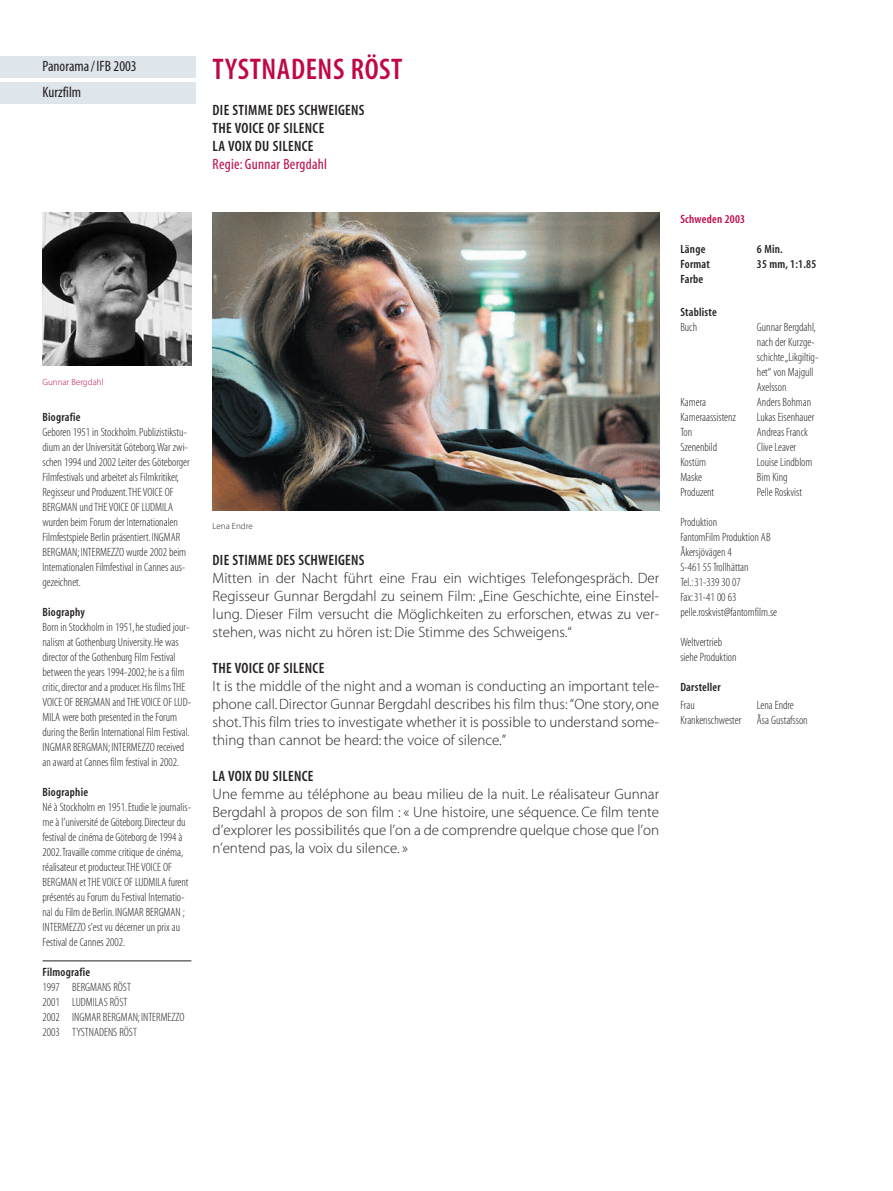
<style>
.page{position:relative;width:893px;height:1191px;background:#fff}
.page>*{position:absolute;margin:0;border:0;box-sizing:border-box;transform-origin:0 0}
.t1{font:30px "Myriad MM 565 300";letter-spacing:.02em;color:#c00844}
.t2{font:15px/18px "Myriad MM 215 600";color:#231f20;text-align:justify}
.t3{font:15px/18px "Myriad MM 565 300";letter-spacing:.02em;color:#231f20}
.t4{font:15px/25.5px "Myriad MM 400 300";color:#231f20}
.t5{font:15px "Myriad MM 400 300";letter-spacing:.02em;color:#c00844}
.t6{font:12px/15px "Myriad MM 215 300";color:#231f20}
.t7{font:12px "Myriad MM 565 300";letter-spacing:.02em;color:#231f20}
.t8{font:12px "Myriad MM 565 300";letter-spacing:.02em;color:#c00844}
.t9{font:9px "Myriad MM 215 600";color:#c00844}
.t10{font:9px "Myriad MM 215 600";color:#231f20}
</style>
<div class="page">
<img style="left:213px;top:213px;width:446px;height:298px">
<img style="left:43px;top:213px;width:148px;height:153px">
<hr style="left:43px;top:960px;width:148px;height:1px;background:#231f20">
<div style="left:0;top:57px;width:196px;height:21px;background:#dee6eb"></div>
<div style="left:0;top:82px;width:196px;height:21px;background:#dee6eb"></div>
<p class="t4" style="left:43px;top:55px;width:96px">Panorama /IFB 2003<br>Kurzfilm</p>
<p class="t9" style="left:43px;top:378px;width:63px">Gunnar Bergdahl</p>
<p class="t7" style="left:43px;top:412px;width:40px">Biografie</p>
<p class="t6" style="left:43px;top:425px;width:149px">Geboren 1951 in Stockholm.Publizistikstu&shy;dium an der Universität Göteborg.War zwi&shy;schen 1994 und 2002 Leiter des Göteborger Filmfestivals und arbeitet als Filmkritiker, Regisseur und Produzent.THE VOICE OF BERGMAN und THE VOICE OF LUDMILA wurden beim Forum der Internationalen Filmfestspiele Berlin präsentiert.INGMAR BERGMAN;INTERMEZZO wurde 2002 beim Internationalen Filmfestival in Cannes aus&shy;gezeichnet.</p>
<p class="t7" style="left:43px;top:607px;width:44px">Biography</p>
<p class="t6" style="left:43px;top:620px;width:150px">Born in Stockholm in 1951,he studied jour&shy;nalism at Gothenburg University.He was director of the Gothenburg Film Festival between the years 1994-2002;he is a film critic,director and a producer.His films THE VOICE OF BERGMAN and THE VOICE OF LUD-MILA were both presented in the Forum during the Berlin International Film Festival.<br>INGMAR BERGMAN;INTERMEZZO received an award at Cannes film festival in 2002.</p>
<p class="t7" style="left:43px;top:787px;width:47px">Biographie</p>
<p class="t6" style="left:43px;top:800px;width:150px">Né à Stockholm en 1951.Etudie le journalis&shy;me à l’université de Göteborg.Directeur du festival de cinéma de Göteborg de 1994 à 2002.Travaille comme critique de cinéma, réalisateur et producteur.THE VOICE OF BERGMAN et THE VOICE OF LUDMILA furent présentés au Forum du Festival Internatio&shy;nal du Film de Berlin.INGMAR BERGMAN ; INTERMEZZO s’est vu décerner un prix au Festival de Cannes 2002.</p>
<p class="t7" style="left:43px;top:967px;width:49px">Filmografie</p>
<p class="t6" style="left:43px;top:980px;width:143px">1997 BERGMANS RÖST<br>2001 LUDMILAS RÖST<br>2002 INGMAR BERGMAN;INTERMEZZO<br>2003 TYSTNADENS RÖST</p>
<h1 class="t1" style="left:213px;top:58px;width:191px">TYSTNADENS RÖST</h1>
<p class="t3" style="left:213px;top:102px;width:153px">DIE STIMME DES SCHWEIGENS<br>THE VOICE OF SILENCE<br>LA VOIX DU SILENCE</p>
<p class="t5" style="left:213px;top:158px;width:116px">Regie: Gunnar Bergdahl</p>
<p class="t10" style="left:213px;top:522px;width:42px">Lena Endre</p>
<p class="t3" style="left:213px;top:552px;width:153px">DIE STIMME DES SCHWEIGENS</p>
<p class="t2" style="left:213px;top:570px;width:448px">Mitten in der Nacht führt eine Frau ein wichtiges Telefongespräch. Der Regisseur Gunnar Bergdahl zu seinem Film: „Eine Geschichte, eine Einstel&shy;lung. Dieser Film versucht die Möglichkeiten zu erforschen, etwas zu ver&shy;stehen, was nicht zu hören ist: Die Stimme des Schweigens.“</p>
<p class="t3" style="left:213px;top:660px;width:113px">THE VOICE OF SILENCE</p>
<p class="t2" style="left:213px;top:678px;width:448px">It is the middle of the night and a woman is conducting an important tele&shy;phone call. Director Gunnar Bergdahl describes his film thus: “One story, one shot.This film tries to investigate whether it is possible to understand some&shy;thing than cannot be heard: the voice of silence.”</p>
<p class="t3" style="left:213px;top:768px;width:102px">LA VOIX DU SILENCE</p>
<p class="t2" style="left:213px;top:786px;width:448px">Une femme au téléphone au beau milieu de la nuit. Le réalisateur Gunnar Bergdahl à propos de son film : « Une histoire, une séquence. Ce film tente d’explorer les possibilités que l’on a de comprendre quelque chose que l’on n’entend pas, la voix du silence. »</p>
<p class="t8" style="left:680px;top:215px;width:66px">Schweden 2003</p>
<p class="t7" style="left:680px;top:245px;width:27px">Länge</p>
<p class="t7" style="left:757px;top:245px;width:27px">6 Min.</p>
<p class="t7" style="left:680px;top:260px;width:31px">Format</p>
<p class="t7" style="left:757px;top:260px;width:61px">35 mm, 1:1.85</p>
<p class="t7" style="left:680px;top:275px;width:24px">Farbe</p>
<p class="t7" style="left:680px;top:308px;width:38px">Stabliste</p>
<p class="t6" style="left:680px;top:320px;width:18px">Buch</p>
<p class="t6" style="left:757px;top:320px;width:63px">Gunnar Bergdahl, nach der Kurzge&shy;schichte „Likgiltig&shy;het“ von Majgull<br>Axelsson</p>
<p class="t6" style="left:680px;top:395px;width:27px">Kamera</p>
<p class="t6" style="left:757px;top:395px;width:56px">Anders Bohman</p>
<p class="t6" style="left:680px;top:410px;width:57px">Kameraassistenz</p>
<p class="t6" style="left:757px;top:410px;width:59px">Lukas Eisenhauer</p>
<p class="t6" style="left:680px;top:425px;width:13px">Ton</p>
<p class="t6" style="left:757px;top:425px;width:53px">Andreas Franck</p>
<p class="t6" style="left:680px;top:440px;width:38px">Szenenbild</p>
<p class="t6" style="left:757px;top:440px;width:41px">Clive Leaver</p>
<p class="t6" style="left:680px;top:455px;width:27px">Kostüm</p>
<p class="t6" style="left:757px;top:455px;width:57px">Louise Lindblom</p>
<p class="t6" style="left:680px;top:470px;width:23px">Maske</p>
<p class="t6" style="left:757px;top:470px;width:32px">Bim King</p>
<p class="t6" style="left:680px;top:485px;width:35px">Produzent</p>
<p class="t6" style="left:757px;top:485px;width:47px">Pelle Roskvist</p>
<p class="t6" style="left:680px;top:515px;width:98px">Produktion<br>FantomFilm Produktion AB<br>Åkersjövägen 4<br>S-461 55 Trollhättan<br>Tel.:31-339 30 07<br>Fax:31-41 00 63 pelle.roskvist@fantomfilm.se</p>
<p class="t6" style="left:680px;top:635px;width:58px">Weltvertrieb siehe Produktion</p>
<p class="t7" style="left:680px;top:683px;width:42px">Darsteller</p>
<p class="t6" style="left:680px;top:698px;width:16px">Frau</p>
<p class="t6" style="left:757px;top:698px;width:38px">Lena Endre</p>
<p class="t6" style="left:680px;top:713px;width:63px">Krankenschwester</p>
<p class="t6" style="left:757px;top:713px;width:52px">Åsa Gustafsson</p>
</div>
